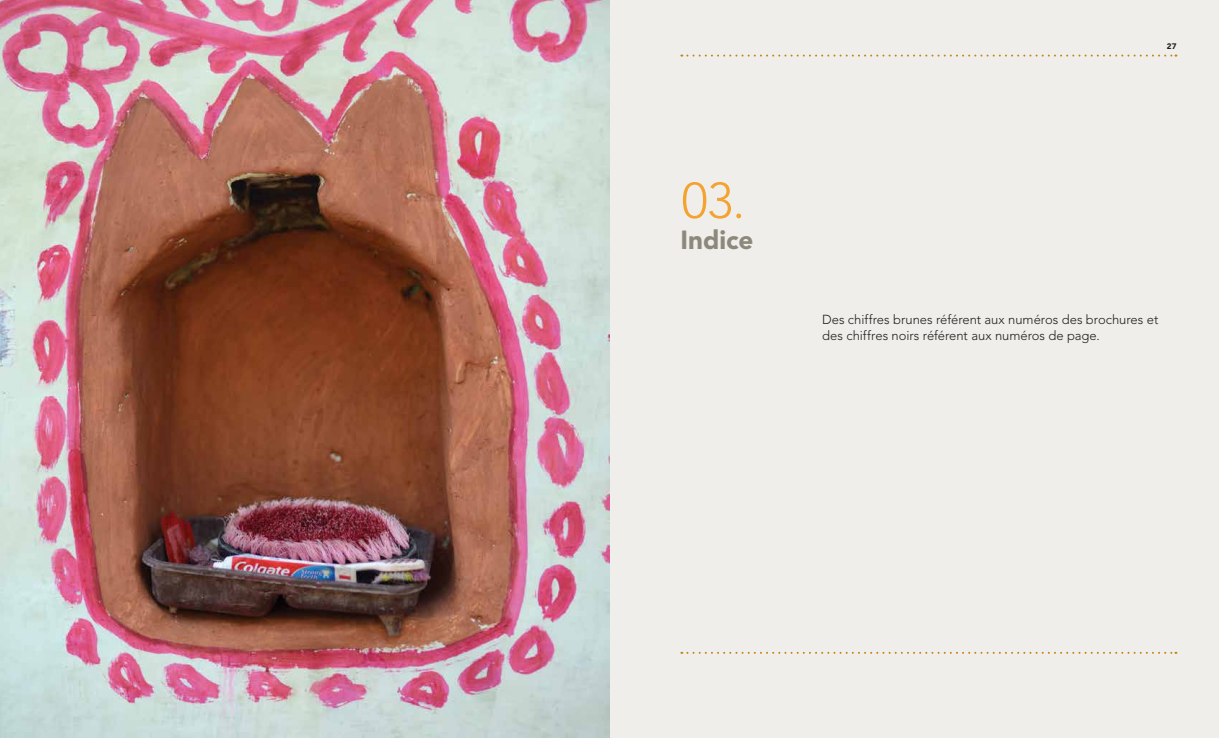
<style>
.page{position:relative;width:1219px;height:738px;background:#fff}
.page>*{position:absolute;margin:0;border:0;box-sizing:border-box;transform-origin:0 0}
.t1{font:300 50px "Avenir LT Std";color:#f4a230}
.t2{font:900 26px "Avenir LT Std";color:#8c897c}
.t3{font:300 13px/16px "Avenir LT Std";letter-spacing:-.005em;color:#231f20}
.t4{font:900 8px "Avenir LT Std";color:#231f20}
</style>
<div class="page">
<div style="left:610px;top:0;width:608px;height:737px;background:#efeeeb"></div>
<img style="left:0;top:0;width:609px;height:737px">
<svg style="left:681px;top:651px;width:495px;height:2px"></svg>
<svg style="left:681px;top:55px;width:495px;height:2px"></svg>
<h1 class="t1" style="left:682px;top:171px;width:65px">03.</h1>
<h2 class="t2" style="left:681px;top:224px;width:74px">Indice</h2>
<p class="t4" style="left:1167px;top:41px;width:11px">27</p>
<p class="t3" style="left:822px;top:311px;width:338px">Des chiffres brunes référent aux numéros des brochures et des chiffres noirs référent aux numéros de page.</p>
</div>
